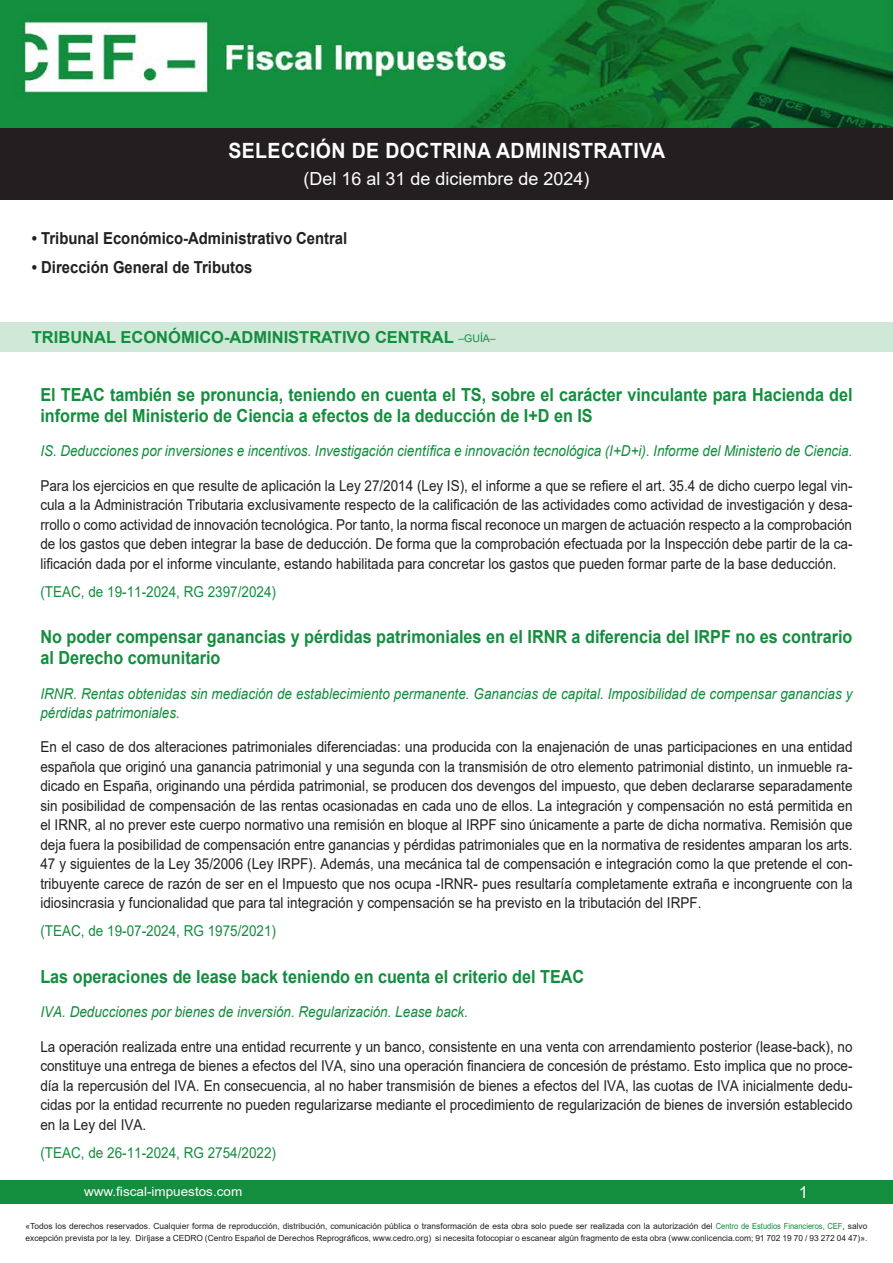
<style>
.page{position:relative;width:893px;height:1263px;background:#fff}
.page>*{position:absolute;margin:0;border:0;box-sizing:border-box;transform-origin:0 0}
.t1{font:700 21px "Arial";letter-spacing:.02em;color:#fff;scale:.93 1}
.Título-cabecera{font:700 18px/21px "Arial";color:#138d3e;scale:.9 1}
.t2{font:18px "Arial";color:#fff}
.Tribunales_TOP{font:700 16.5px "Arial";color:#231f20;scale:.9 1}
.Tribunales{font:700 16.5px "Arial";color:#138d3e}
.t3{font:16.5px "Arial";color:#fff}
.Contenido{font:15px/19.5px "Arial";color:#231f20;text-align:justify;scale:.9 1}
.Subcabecera{font:italic 15px/19.5px "Arial";color:#138d3e;scale:.9 1}
.Contenido-2{font:15px "Arial";color:#138d3e;scale:.9 1}
.t4{font:12.75px "Arial";color:#fff;scale:1.06 1}
.t5{font:8.4px/12px "Arial";color:#231f20}
.s1{font-weight:400;font-size:10.5px}
.s2{color:#138d3e}
</style>
<div class="page">
<div style="left:0;top:1180px;width:893px;height:23px;background:#138d3e"></div>
<img style="left:0;top:0;width:893px;height:128px">
<div style="left:0;top:128px;width:893px;height:72px;background:#231f20"></div>
<div style="left:0;top:323px;width:893px;height:29px;background:#d0e8d8"></div>
<h1 class="t1" style="left:228px;top:136px;width:471px">SELECCIÓN DE DOCTRINA ADMINISTRATIVA</h1>
<p class="t2" style="left:303px;top:166px;width:288px">(Del 16 al 31 de diciembre de 2024)</p>
<p class="Tribunales_TOP" style="left:32px;top:226px;width:352px">• Tribunal Económico-Administrativo Central</p>
<p class="Tribunales_TOP" style="left:32px;top:255px;width:247px">• Dirección General de Tributos</p>
<p class="Tribunales" style="left:32px;top:326px;width:465px">TRIBUNAL ECONÓMICO-ADMINISTRATIVO CENTRAL <span class="s1">–GUÍA–</span></p>
<p class="Título-cabecera" style="left:40px;top:384px;width:904px">El TEAC también se pronuncia, teniendo en cuenta el TS, sobre el carácter vinculante para Hacienda del informe del Ministerio de Ciencia a efectos de la deducción de I+D en IS</p>
<p class="Subcabecera" style="left:40px;top:441px;width:904px">IS. Deducciones por inversiones e incentivos. Investigación científica e innovación tecnológica (I+D+i). Informe del Ministerio de Ciencia.</p>
<p class="Contenido" style="left:40px;top:475px;width:904px">Para los ejercicios en que resulte de aplicación la Ley 27/2014 (Ley IS), el informe a que se refiere el art. 35.4 de dicho cuerpo legal vin&shy;cula a la Administración Tributaria exclusivamente respecto de la calificación de las actividades como actividad de investigación y desa&shy;rrollo o como actividad de innovación tecnológica. Por tanto, la norma fiscal reconoce un margen de actuación respecto a la comprobación de los gastos que deben integrar la base de deducción. De forma que la comprobación efectuada por la Inspección debe partir de la ca&shy;lificación dada por el informe vinculante, estando habilitada para concretar los gastos que pueden formar parte de la base deducción.</p>
<p class="Contenido-2" style="left:40px;top:581px;width:263px">(TEAC, de 19-11-2024, RG 2397/2024)</p>
<p class="Título-cabecera" style="left:40px;top:626px;width:904px">No poder compensar ganancias y pérdidas patrimoniales en el IRNR a diferencia del IRPF no es contrario al Derecho comunitario</p>
<p class="Subcabecera" style="left:40px;top:684px;width:904px">IRNR. Rentas obtenidas sin mediación de establecimiento permanente. Ganancias de capital. Imposibilidad de compensar ganancias y pérdidas patrimoniales.</p>
<p class="Contenido" style="left:40px;top:737px;width:904px">En el caso de dos alteraciones patrimoniales diferenciadas: una producida con la enajenación de unas participaciones en una entidad española que originó una ganancia patrimonial y una segunda con la transmisión de otro elemento patrimonial distinto, un inmueble ra&shy;dicado en España, originando una pérdida patrimonial, se producen dos devengos del impuesto, que deben declararse separadamente sin posibilidad de compensación de las rentas ocasionadas en cada uno de ellos. La integración y compensación no está permitida en el IRNR, al no prever este cuerpo normativo una remisión en bloque al IRPF sino únicamente a parte de dicha normativa. Remisión que deja fuera la posibilidad de compensación entre ganancias y pérdidas patrimoniales que en la normativa de residentes amparan los arts.<br>47 y siguientes de la Ley 35/2006 (Ley IRPF). Además, una mecánica tal de compensación e integración como la que pretende el con&shy;tribuyente carece de razón de ser en el Impuesto que nos ocupa -IRNR- pues resultaría completamente extraña e incongruente con la idiosincrasia y funcionalidad que para tal integración y compensación se ha previsto en la tributación del IRPF.</p>
<p class="Contenido-2" style="left:40px;top:921px;width:263px">(TEAC, de 19-07-2024, RG 1975/2021)</p>
<p class="Título-cabecera" style="left:40px;top:966px;width:606px">Las operaciones de lease back teniendo en cuenta el criterio del TEAC</p>
<p class="Subcabecera" style="left:40px;top:1002px;width:477px">IVA. Deducciones por bienes de inversión. Regularización. Lease back.</p>
<p class="Contenido" style="left:40px;top:1036px;width:904px">La operación realizada entre una entidad recurrente y un banco, consistente en una venta con arrendamiento posterior (lease-back), no constituye una entrega de bienes a efectos del IVA, sino una operación financiera de concesión de préstamo. Esto implica que no proce&shy;día la repercusión del IVA. En consecuencia, al no haber transmisión de bienes a efectos del IVA, las cuotas de IVA inicialmente dedu&shy;cidas por la entidad recurrente no pueden regularizarse mediante el procedimiento de regularización de bienes de inversión establecido en la Ley del IVA.</p>
<p class="Contenido-2" style="left:40px;top:1142px;width:263px">(TEAC, de 26-11-2024, RG 2754/2022)</p>
<p class="t4" style="left:84px;top:1183px;width:151px">www.fiscal-impuestos.com</p>
<p class="t3" style="left:799px;top:1180px;width:11px">1</p>
<p class="t5" style="left:26px;top:1220px;width:843px">«Todos los derechos reservados. Cualquier forma de reproducción, distribución, comunicación pública o transformación de esta obra solo puede ser realizada con la autorización del <span class="s2">Centro de Estudios Financieros, CEF</span>, salvo excepción prevista por la ley. Diríjase a CEDRO (Centro Español de Derechos Reprográficos, www.cedro.org) si necesita fotocopiar o escanear algún fragmento de esta obra (www.conlicencia.com; 91 702 19 70 / 93 272 04 47)».</p>
</div>
